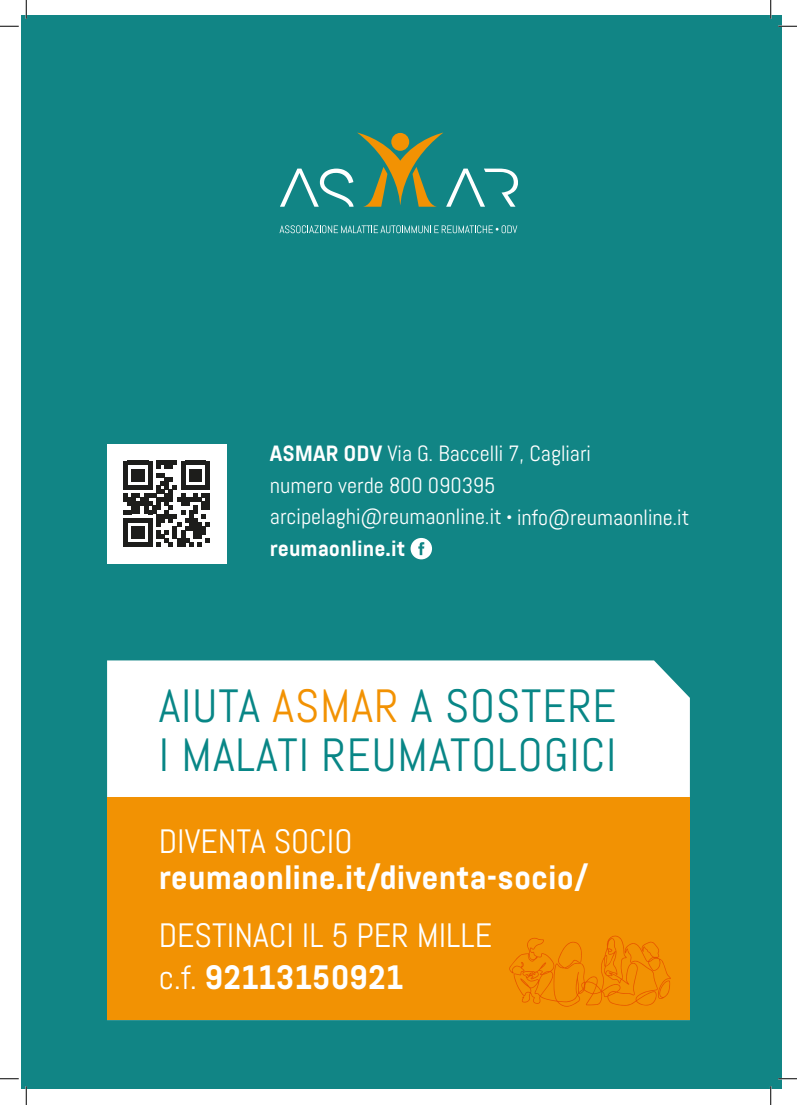
<style>
.page{position:relative;width:797px;height:1105px;background:#fff}
.page>*{position:absolute;margin:0;border:0;box-sizing:border-box;transform-origin:0 0}
.t1{font:46.62px/48.9px "Abel Pro";letter-spacing:.02em;color:#088686}
.t2{font:33.75px/42px "Abel Pro";color:#fff}
.t3{font:700 33.75px "Abel Pro";color:#fff}
.t4{font:22px/31.9px "Abel Pro";color:#fff}
.s1{font-weight:700}
.s2{color:#f29203}
</style>
<div class="page">
<div style="left:21px;top:16px;width:760px;height:1073px;background:#118585"></div>
<div style="left:107px;top:660px;width:583px;height:137px;background:#fff"></div>
<div style="left:107px;top:797px;width:583px;height:223px;background:#f29203"></div>
<svg style="left:410px;top:538px;width:22px;height:21px"></svg>
<svg style="left:280px;top:133px;width:237px;height:74px"></svg>
<svg style="left:279px;top:225px;width:238px;height:8px"></svg>
<svg style="left:509px;top:935px;width:162px;height:72px"></svg>
<div style="left:107px;top:444px;width:119px;height:119px;background:#fff"></div>
<svg style="left:123px;top:461px;width:87px;height:86px"></svg>
<svg style="left:0;top:25px;width:19px;height:2px"></svg>
<svg style="left:778px;top:25px;width:19px;height:2px"></svg>
<svg style="left:0;top:1078px;width:19px;height:1px"></svg>
<svg style="left:778px;top:1078px;width:19px;height:1px"></svg>
<svg style="left:25px;top:0;width:2px;height:19px"></svg>
<svg style="left:25px;top:1086px;width:2px;height:19px"></svg>
<svg style="left:770px;top:0;width:1px;height:19px"></svg>
<svg style="left:770px;top:1086px;width:1px;height:19px"></svg>
<p class="t4" style="left:270px;top:437px;width:421px"><span class="s1">ASMAR ODV</span> Via G. Baccelli 7, Cagliari<br>numero verde 800 090395 arcipelaghi@reumaonline.it <sup>•</sup> info@reumaonline.it <span class="s1">reumaonline.it</span></p>
<h1 class="t1" style="left:159px;top:681px;width:459px">AIUTA <span class="s2">ASMAR</span> A SOSTERE<br>I MALATI REUMATOLOGICI</h1>
<h2 class="t2" style="left:159px;top:821px;width:195px">DIVENTA SOCIO</h2>
<h2 class="t3" style="left:159px;top:854px;width:431px">reumaonline.it/diventa-socio/</h2>
<h2 class="t2" style="left:159px;top:915px;width:335px">DESTINACI IL 5 PER MILLE c.f. <span class="s1">92113150921</span></h2>
</div>
